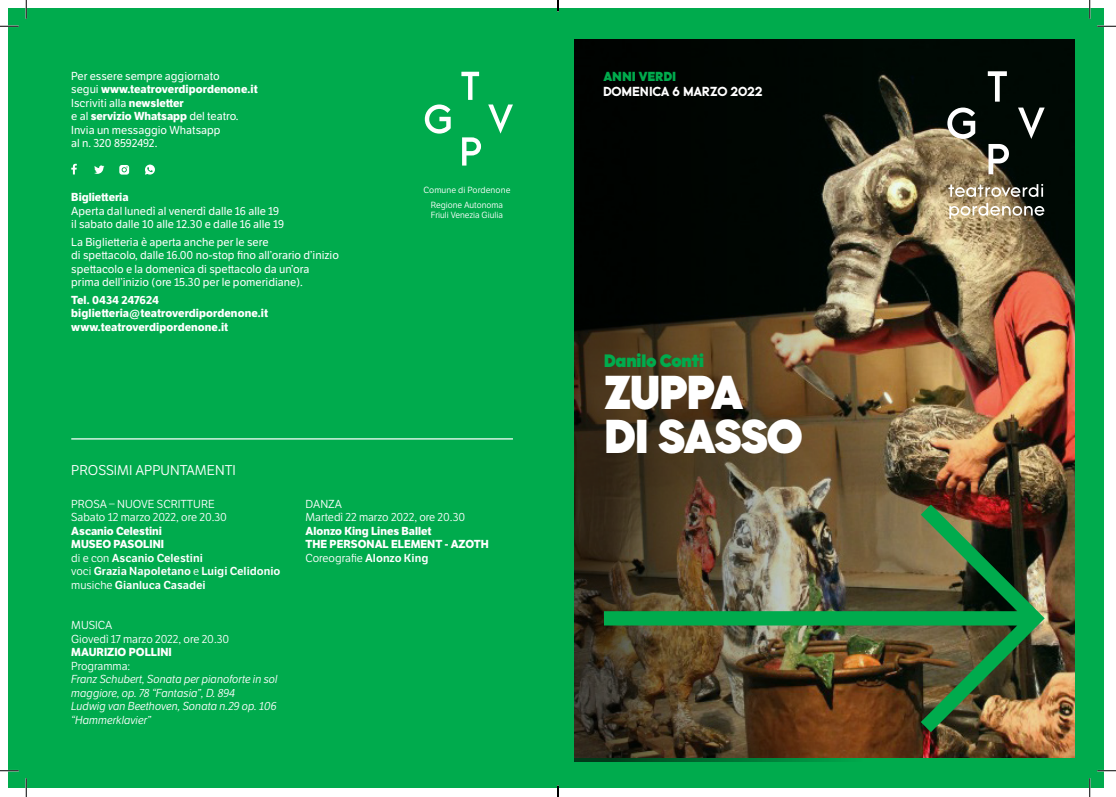
<style>
.page{position:relative;width:1116px;height:797px;background:#fff}
.page>*{position:absolute;margin:0;border:0;box-sizing:border-box;transform-origin:0 0}
.t1{font:900 46.25px "Tomica";letter-spacing:-.04em;color:#fff}
.t2{font:900 17.5px "Tomica";letter-spacing:-.04em;color:#00ab4d}
.t3{font:13.75px "LFT Etica";color:#fff}
.t4{font:700 12.75px "Tomica";letter-spacing:-.02em;color:#fff}
.t5{font:900 12.75px "Tomica";letter-spacing:-.02em;color:#00ab4d}
.base{font:11.25px/13.5px "LFT Etica";color:#fff}
.base-2{font:700 11.25px "LFT Etica";color:#fff}
.t6{font:11.25px "LFT Etica";color:#fff}
.t7{font:italic 11.25px/13.5px "LFT Etica";color:#fff}
.t8{font:600 11.25px/13.5px "LFT Etica";color:#fff}
.t9{font:8.62px "LFT Etica";color:#fff}
.s1{font-weight:400}
.s2{font-weight:700}
.s3{font-style:normal}
.s4{font-weight:600}
</style>
<div class="page">
<div style="left:538px;top:9px;width:565px;height:779px;background:#00ab4d"></div>
<img style="left:898px;top:40px;width:176px;height:717px">
<svg style="left:574px;top:40px;width:324px;height:721px;background:#312919"></svg>
<svg style="left:988px;top:144px;width:21px;height:30px"></svg>
<svg style="left:949px;top:203px;width:95px;height:16px;background:#ada085"></svg>
<svg style="left:948px;top:184px;width:95px;height:13px"></svg>
<svg style="left:987px;top:71px;width:19px;height:31px"></svg>
<svg style="left:947px;top:107px;width:28px;height:32px"></svg>
<svg style="left:1018px;top:108px;width:26px;height:31px"></svg>
<img style="left:604px;top:504px;width:440px;height:228px">
<div style="left:9px;top:9px;width:549px;height:779px;background:#00ab4d"></div>
<svg style="left:71px;top:164px;width:6px;height:10px"></svg>
<svg style="left:94px;top:165px;width:10px;height:9px"></svg>
<svg style="left:145px;top:165px;width:10px;height:10px"></svg>
<svg style="left:119px;top:165px;width:10px;height:10px"></svg>
<svg style="left:461px;top:72px;width:18px;height:28px"></svg>
<svg style="left:462px;top:137px;width:19px;height:28px"></svg>
<svg style="left:425px;top:104px;width:25px;height:30px"></svg>
<svg style="left:488px;top:104px;width:25px;height:30px"></svg>
<hr style="left:71px;top:438px;width:442px;height:1px;background:#fff">
<svg style="left:0;top:25px;width:19px;height:2px"></svg>
<svg style="left:1097px;top:25px;width:18px;height:2px"></svg>
<svg style="left:0;top:770px;width:19px;height:1px"></svg>
<svg style="left:1097px;top:770px;width:18px;height:1px"></svg>
<svg style="left:25px;top:0;width:2px;height:19px"></svg>
<svg style="left:25px;top:778px;width:2px;height:19px"></svg>
<svg style="left:1088px;top:0;width:2px;height:19px"></svg>
<svg style="left:1088px;top:778px;width:2px;height:19px"></svg>
<svg style="left:557px;top:0;width:2px;height:11px"></svg>
<svg style="left:557px;top:785px;width:2px;height:12px"></svg>
<p class="base" style="left:71px;top:69px;width:150px">Per essere sempre aggiornato</p>
<p class="base-2" style="left:71px;top:82px;width:188px"><span class="s1">segui</span> www.teatroverdipordenone.it</p>
<p class="base" style="left:71px;top:96px;width:114px">Iscriviti alla <span class="s2">newsletter</span></p>
<p class="base-2" style="left:71px;top:109px;width:169px"><span class="s1">e al</span> servizio Whatsapp <span class="s1">del teatro.</span></p>
<p class="base" style="left:71px;top:123px;width:151px">Invia un messaggio Whatsapp</p>
<p class="base" style="left:71px;top:136px;width:88px">al n. 320 8592492.</p>
<p class="base-2" style="left:71px;top:190px;width:59px">Biglietteria</p>
<p class="base" style="left:71px;top:204px;width:209px">Aperta dal lunedì al venerdì dalle 16 alle 19</p>
<p class="base" style="left:71px;top:217px;width:214px">il sabato dalle 10 alle 12.30 e dalle 16 alle 19</p>
<p class="base" style="left:71px;top:235px;width:199px">La Biglietteria è aperta anche per le sere</p>
<p class="base" style="left:71px;top:248px;width:269px">di spettacolo, dalle 16.00 no-stop fino all’orario d’inizio spettacolo e la domenica di spettacolo da un’ora</p>
<p class="base" style="left:71px;top:275px;width:233px">prima dell’inizio (ore 15.30 per le pomeridiane).</p>
<p class="base-2" style="left:71px;top:293px;width:89px">Tel. 0434 247624</p>
<p class="base-2" style="left:71px;top:306px;width:198px">biglietteria@teatroverdipordenone.it</p>
<p class="base-2" style="left:71px;top:320px;width:158px">www.teatroverdipordenone.it</p>
<p class="t9" style="left:423px;top:185px;width:88px">Comune di Pordenone</p>
<p class="t9" style="left:431px;top:200px;width:74px">Regione Autonoma</p>
<p class="t9" style="left:431px;top:210px;width:73px">Friuli Venezia Giulia</p>
<p class="t3" style="left:71px;top:462px;width:166px">PROSSIMI APPUNTAMENTI</p>
<p class="t6" style="left:71px;top:497px;width:145px">PROSA – NUOVE SCRITTURE</p>
<p class="t6" style="left:71px;top:511px;width:157px">Sabato 12 marzo 2022, ore 20.30</p>
<p class="base-2" style="left:71px;top:524px;width:92px">Ascanio Celestini</p>
<p class="base-2" style="left:71px;top:537px;width:94px">MUSEO PASOLINI</p>
<p class="t8" style="left:71px;top:551px;width:211px"><span class="s1">di e con</span> Ascanio Celestini<br><span class="s1">voci</span> Grazia Napoletano <span class="s1">e</span> Luigi Celidonio <span class="s1">musiche</span> Gianluca Casadei</p>
<p class="t6" style="left:71px;top:619px;width:43px">MUSICA</p>
<p class="t6" style="left:71px;top:632px;width:159px">Giovedì 17 marzo 2022, ore 20.30</p>
<p class="base-2" style="left:71px;top:645px;width:102px">MAURIZIO POLLINI</p>
<p class="t7" style="left:71px;top:659px;width:208px"><span class="s3">Programma:<br></span>Franz Schubert, Sonata per pianoforte in sol maggiore, op. 78 “Fantasia”, D. 894<br>Ludwig van Beethoven, Sonata n.29 op. 106 “Hammerklavier”</p>
<p class="t6" style="left:305px;top:497px;width:38px">DANZA</p>
<p class="t6" style="left:305px;top:511px;width:161px">Martedì 22 marzo 2022, ore 20.30</p>
<p class="base-2" style="left:305px;top:524px;width:127px">Alonzo King Lines Ballet</p>
<p class="base-2" style="left:305px;top:537px;width:185px">THE PERSONAL ELEMENT - AZOTH</p>
<p class="t6" style="left:305px;top:551px;width:124px">Coreografie <span class="s4">Alonzo King</span></p>
<p class="t5" style="left:603px;top:68px;width:75px">ANNI VERDI</p>
<p class="t4" style="left:603px;top:83px;width:161px">DOMENICA 6 MARZO 2022</p>
<p class="t2" style="left:604px;top:349px;width:102px">Danilo Conti</p>
<p class="t1" style="left:604px;top:362px;width:142px">ZUPPA</p>
<p class="t1" style="left:604px;top:406px;width:201px">DI SASSO</p>
</div>
